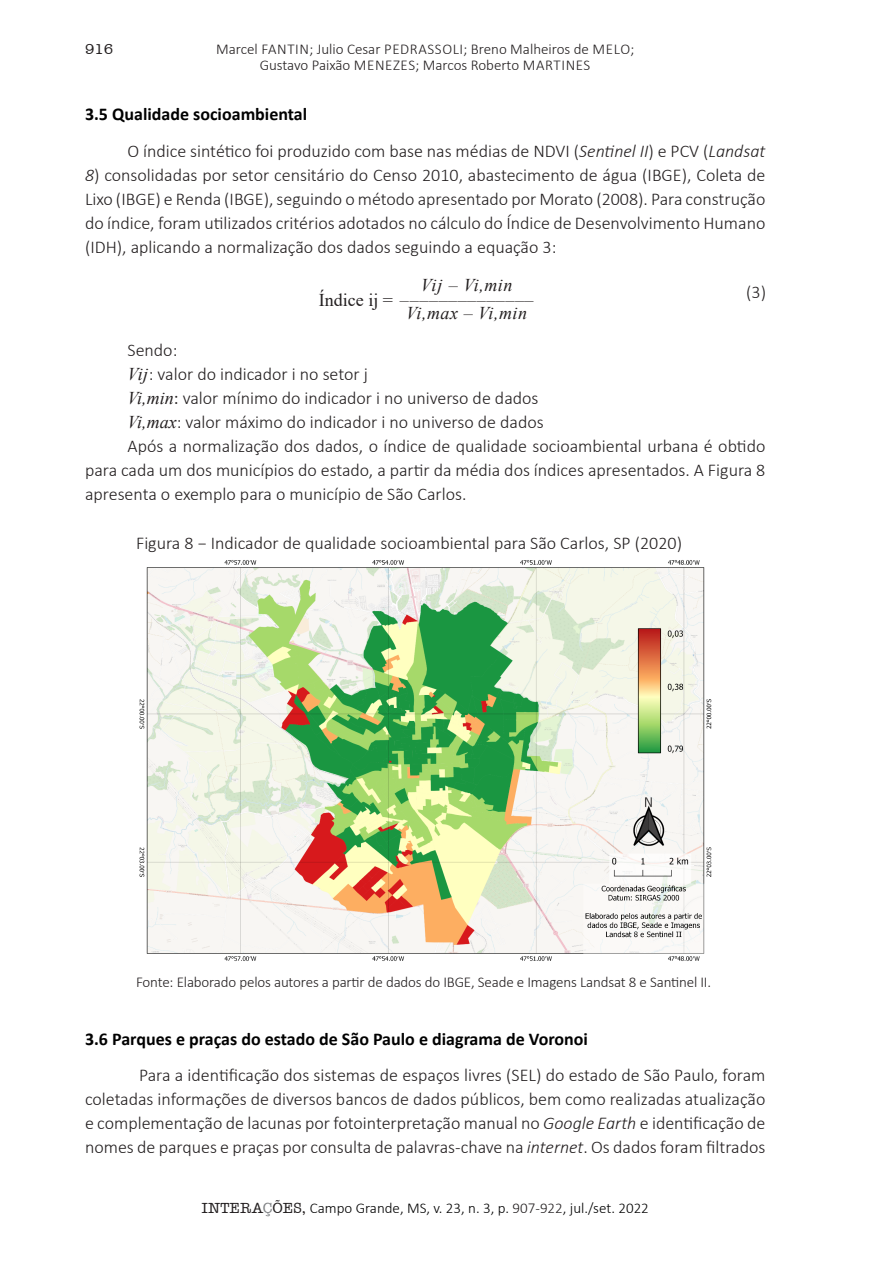
<style>
.page{position:relative;width:893px;height:1263px;background:#fff}
.page>*{position:absolute;margin:0;border:0;box-sizing:border-box;transform-origin:0 0}
.Corpo_do_texto{font:300 18px/24px "Calibri";color:#231f20;text-align:justify}
.Subtítulo_2{font:700 18px "Calibri";color:#000}
.Tabela_figura{font:300 18px "Calibri";color:#231f20}
.t1{font:italic 18px "Times New Roman";letter-spacing:.03em;color:#231f20}
.Corpo_do_texto-2{font:18px "Times New Roman";color:#231f20}
.Legenda{font:300 15px/16.5px "Calibri";letter-spacing:-.01em;color:#231f20;text-align:center}
.t2{font:300 15px "Calibri";color:#000}
.t3{font:500 15px "Amer Typewriter IT Cby BT";color:#231f20}
.s1{font-style:italic}
.s2{font-family:"Times New Roman";font-weight:400;font-style:italic}
.s3{font-family:"Times New Roman";font-weight:400}
.s4{font-family:"Amer Typewriter IT Cby BT";font-weight:500;color:#231f20}
.s5{font-family:"Amer Typewriter IT Cby BT";font-weight:500;color:#808285}
.s6{color:#231f20}
</style>
<div class="page">
<img style="left:139px;top:560px;width:573px;height:401px">
<p class="t3" style="left:85px;top:40px;width:30px">916</p>
<p class="Legenda" style="left:216px;top:40px;width:420px">Marcel FANTIN; Julio Cesar PEDRASSOLI; Breno Malheiros de MELO;<br>Gustavo Paixão MENEZES; Marcos Roberto MARTINES</p>
<p class="Subtítulo_2" style="left:85px;top:101px;width:224px">3.5 Qualidade socioambiental</p>
<p class="Corpo_do_texto" style="left:128px;top:138px;width:639px">O índice sintético foi produzido com base nas médias de NDVI (<span class="s1">Sentinel II</span>) e PCV (<span class="s1">Landsat</span></p>
<p class="Corpo_do_texto" style="left:85px;top:162px;width:682px"><span class="s1">8</span>) consolidadas por setor censitário do Censo 2010, abastecimento de água (IBGE), Coleta de Lixo (IBGE) e Renda (IBGE), seguindo o método apresentado por Morato (2008). Para construção do índice, foram utilizados critérios adotados no cálculo do Índice de Desenvolvimento Humano (IDH), aplicando a normalização dos dados seguindo a equação 3:</p>
<p class="Corpo_do_texto-2" style="left:319px;top:288px;width:76px">Índice ij =</p>
<p class="Corpo_do_texto" style="left:128px;top:338px;width:51px">Sendo:</p>
<p class="Corpo_do_texto" style="left:128px;top:362px;width:242px"><span class="s2">Vij</span>: valor do indicador i no setor j</p>
<p class="Corpo_do_texto" style="left:128px;top:386px;width:412px"><span class="s2">Vi,min</span><span class="s3">:</span> valor mínimo do indicador i no universo de dados</p>
<p class="Corpo_do_texto" style="left:128px;top:410px;width:418px"><span class="s2">Vi,max</span>: valor máximo do indicador i no universo de dados</p>
<p class="Corpo_do_texto" style="left:85px;top:434px;width:682px;text-indent:43px">Após a normalização dos dados, o índice de qualidade socioambiental urbana é obtido para cada um dos municípios do estado, a partir da média dos índices apresentados. A Figura 8 apresenta o exemplo para o município de São Carlos.</p>
<p class="Tabela_figura" style="left:136px;top:532px;width:547px">Figura 8 − Indicador de qualidade socioambiental para São Carlos, SP (2020)</p>
<p class="t1" style="left:421px;top:273px;width:93px">Vij – Vi,min</p>
<p class="t1" style="left:400px;top:279px;width:135px">______________</p>
<p class="t1" style="left:406px;top:301px;width:122px">Vi,max – Vi,min</p>
<p class="Corpo_do_texto" style="left:746px;top:280px;width:21px">(3)</p>
<p class="Legenda" style="left:136px;top:973px;width:577px">Fonte: Elaborado pelos autores a partir de dados do IBGE, Seade e Imagens Landsat 8 e Santinel II.</p>
<p class="Subtítulo_2" style="left:85px;top:1026px;width:504px">3.6 Parques e praças do estado de São Paulo e diagrama de Voronoi</p>
<p class="Corpo_do_texto" style="left:85px;top:1063px;width:682px;text-indent:54px">Para a identificação dos sistemas de espaços livres (SEL) do estado de São Paulo, foram coletadas informações de diversos bancos de dados públicos, bem como realizadas atualização e complementação de lacunas por fotointerpretação manual no <span class="s1">Google Earth</span> e identificação de nomes de parques e praças por consulta de palavras-chave na <span class="s1">internet</span>. Os dados foram filtrados</p>
<p class="t2" style="left:202px;top:1198px;width:449px"><span class="s4">INTERA</span><span class="s5">Ç</span><span class="s4">ÕES,</span> Campo Grande, MS, v. 23, n. 3, p. <span class="s6">907-922</span>, jul./set. 2022</p>
</div>
